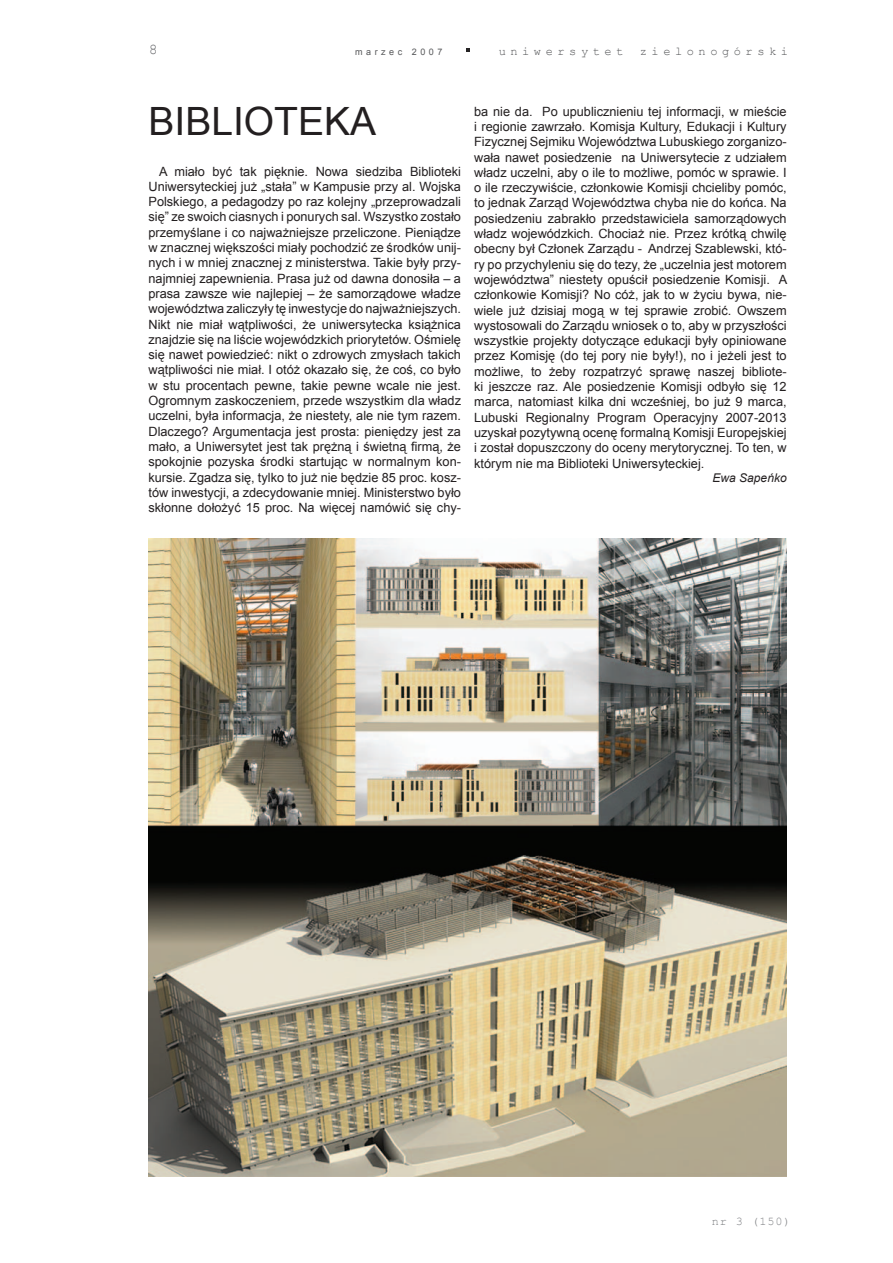
<style>
.page{position:relative;width:893px;height:1263px;background:#fff}
.page>*{position:absolute;margin:0;border:0;box-sizing:border-box;transform-origin:0 0}
.t1{font:39px "Arial";color:#231f20}
.t2{font:15px "Courier New";color:#6c6d70}
.t3{font:12.75px/15.3px "Arial";color:#231f20;text-align:justify}
.t4{font:12px "Courier New";letter-spacing:.38em;color:#57585a}
.t5{font:italic 12px "Arial";color:#231f20}
.t6{font:11.85px "Courier New";color:#808285}
.t7{font:9px "Arial";letter-spacing:.39em;color:#57585a}
</style>
<div class="page">
<svg style="left:466px;top:49px;width:4px;height:3px"></svg>
<img style="left:149px;top:538px;width:638px;height:638px">
<p class="t2" style="left:149px;top:40px;width:10px">8</p>
<p class="t7" style="left:355px;top:46px;width:89px">marzec 2007</p>
<p class="t4" style="left:499px;top:44px;width:126px">uniwersytet</p>
<p class="t4" style="left:640px;top:44px;width:150px">zielonogórski</p>
<h1 class="t1" style="left:148px;top:95px;width:229px">BIBLIOTEKA</h1>
<p class="t3" style="left:148px;top:164px;width:314px;text-indent:11px">A miało być tak pięknie. Nowa siedziba Biblioteki Uniwersyteckiej już „stała” w Kampusie przy al. Wojska Polskiego, a pedagodzy po raz kolejny „przeprowadzali się” ze swoich ciasnych i ponurych sal. Wszystko zostało przemyślane i co najważniejsze przeliczone. Pieniądze w znacznej większości miały pochodzić ze środków unij&shy;nych i w mniej znacznej z ministerstwa. Takie były przy&shy;najmniej zapewnienia. Prasa już od dawna donosiła – a prasa zawsze wie najlepiej – że samorządowe władze województwa zaliczyły tę inwestycje do najważniejszych.<br>Nikt nie miał wątpliwości, że uniwersytecka książnica znajdzie się na liście wojewódzkich priorytetów. Ośmielę się nawet powiedzieć: nikt o zdrowych zmysłach takich wątpliwości nie miał. I otóż okazało się, że coś, co było w stu procentach pewne, takie pewne wcale nie jest.<br>Ogromnym zaskoczeniem, przede wszystkim dla władz uczelni, była informacja, że niestety, ale nie tym razem.<br>Dlaczego? Argumentacja jest prosta: pieniędzy jest za mało, a Uniwersytet jest tak prężną i świetną firmą, że spokojnie pozyska środki startując w normalnym kon&shy;kursie. Zgadza się, tylko to już nie będzie 85 proc. kosz&shy;tów inwestycji, a zdecydowanie mniej. Ministerstwo było skłonne dołożyć 15 proc. Na więcej namówić się chy-</p>
<p class="t3" style="left:474px;top:104px;width:315px">ba nie da. Po upublicznieniu tej informacji, w mieście i regionie zawrzało. Komisja Kultury, Edukacji i Kultury Fizycznej Sejmiku Województwa Lubuskiego zorganizo&shy;wała nawet posiedzenie na Uniwersytecie z udziałem władz uczelni, aby o ile to możliwe, pomóc w sprawie. I o ile rzeczywiście, członkowie Komisji chcieliby pomóc, to jednak Zarząd Województwa chyba nie do końca. Na posiedzeniu zabrakło przedstawiciela samorządowych władz wojewódzkich. Chociaż nie. Przez krótką chwilę obecny był Członek Zarządu - Andrzej Szablewski, któ&shy;ry po przychyleniu się do tezy, że „uczelnia jest motorem województwa” niestety opuścił posiedzenie Komisji. A członkowie Komisji? No cóż, jak to w życiu bywa, nie&shy;wiele już dzisiaj mogą w tej sprawie zrobić. Owszem wystosowali do Zarządu wniosek o to, aby w przyszłości wszystkie projekty dotyczące edukacji były opiniowane przez Komisję (do tej pory nie były!), no i jeżeli jest to możliwe, to żeby rozpatrzyć sprawę naszej bibliote&shy;ki jeszcze raz. Ale posiedzenie Komisji odbyło się 12 marca, natomiast kilka dni wcześniej, bo już 9 marca, Lubuski Regionalny Program Operacyjny 2007-2013 uzyskał pozytywną ocenę formalną Komisji Europejskiej i został dopuszczony do oceny merytorycznej. To ten, w którym nie ma Biblioteki Uniwersyteckiej.</p>
<p class="t5" style="left:713px;top:470px;width:76px">Ewa Sapeńko</p>
<p class="t6" style="left:712px;top:1214px;width:80px">nr 3 (150)</p>
</div>
